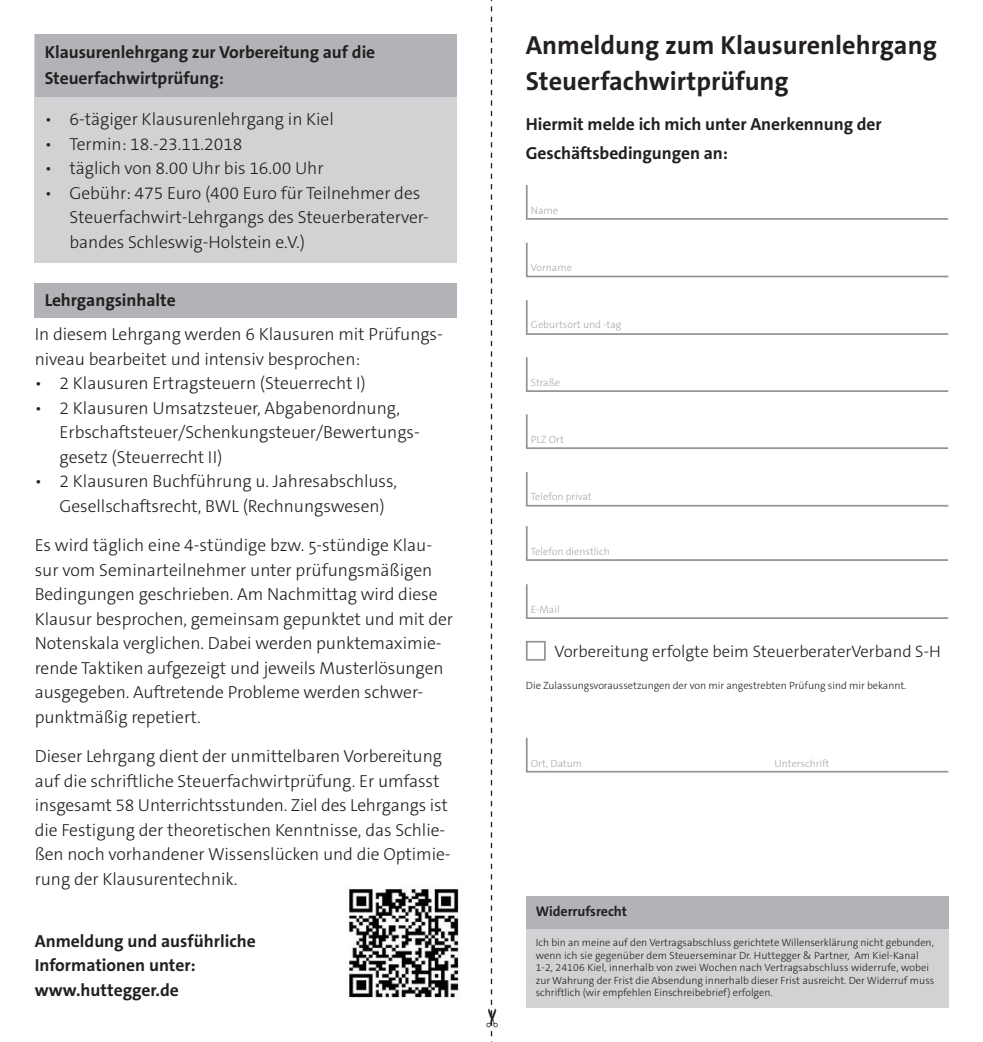
<style>
.page{position:relative;width:983px;height:1042px;background:#fff}
.page>*{position:absolute;margin:0;border:0;box-sizing:border-box;transform-origin:0 0}
.t1{font:700 26.25px/35.7px "The Sans C5";color:#231f20}
.t2{font:300 17.5px/24.5px "The Sans C5";letter-spacing:-.005em;color:#231f20}
.t3{font:700 17.5px/24.5px "The Sans C5";letter-spacing:-.005em;color:#231f20}
.t4{font:300 16.62px "The Sans C5";color:#231f20}
.t5{font:700 14px "The Sans C5";letter-spacing:-.005em;color:#231f20}
.t6{font:300 10.5px/12.6px "The Sans C5";letter-spacing:-.005em;color:#231f20}
.t7{font:300 10.5px "The Sans C5";letter-spacing:-.005em;color:#a8a9ad}
</style>
<div class="page">
<div style="left:35px;top:35px;width:422px;height:228px;background:#d1d2d4"></div>
<img style="left:348px;top:888px;width:111px;height:111px">
<div style="left:525px;top:928px;width:422px;height:79px;background:#d1d2d4"></div>
<div style="left:525px;top:641px;width:20px;height:20px;border:2px solid #939598"></div>
<div style="left:525px;top:896px;width:422px;height:32px;background:#b2b3b7"></div>
<div style="left:35px;top:35px;width:421px;height:62px;background:#b2b3b7"></div>
<div style="left:35px;top:283px;width:422px;height:34px;background:#b2b3b7"></div>
<svg style="left:525px;top:185px;width:424px;height:35px"></svg>
<svg style="left:525px;top:242px;width:424px;height:36px"></svg>
<svg style="left:525px;top:300px;width:424px;height:35px"></svg>
<svg style="left:525px;top:357px;width:424px;height:35px"></svg>
<svg style="left:525px;top:414px;width:424px;height:35px"></svg>
<svg style="left:525px;top:471px;width:424px;height:36px"></svg>
<svg style="left:525px;top:526px;width:424px;height:35px"></svg>
<svg style="left:525px;top:584px;width:424px;height:35px"></svg>
<svg style="left:525px;top:737px;width:424px;height:36px"></svg>
<svg style="left:490px;top:0;width:3px;height:1042px"></svg>
<p class="t3" style="left:45px;top:39px;width:332px;line-height:26.2px">Klausurenlehrgang zur Vorbereitung auf die<br>Steuerfachwirtprüfung:</p>
<p class="t2" style="left:45px;top:107px;width:290px">• 6-tägiger Klausurenlehrgang in Kiel</p>
<p class="t2" style="left:45px;top:131px;width:199px">• Termin: 18.-23.11.2018</p>
<p class="t2" style="left:45px;top:156px;width:280px">• täglich von 8.00 Uhr bis 16.00 Uhr</p>
<p class="t2" style="left:69px;top:180px;width:361px;text-indent:-25px">• Gebühr: 475 Euro (400 Euro für Teilnehmer des<br>Steuerfachwirt-Lehrgangs des Steuerberaterver&shy;bandes Schleswig-Holstein e.V.)</p>
<p class="t3" style="left:45px;top:288px;width:132px">Lehrgangsinhalte</p>
<p class="t2" style="left:35px;top:322px;width:409px">In diesem Lehrgang werden 6 Klausuren mit Prüfungs&shy;niveau bearbeitet und intensiv besprochen:</p>
<p class="t2" style="left:35px;top:371px;width:332px">• 2 Klausuren Ertragsteuern (Steuerrecht I)</p>
<p class="t2" style="left:60px;top:396px;width:360px;text-indent:-25px">• 2 Klausuren Umsatzsteuer, Abgabenordnung,<br>Erbschaftsteuer/Schenkungsteuer/Bewertungs&shy;gesetz (Steuerrecht II)</p>
<p class="t2" style="left:60px;top:469px;width:339px;text-indent:-25px">• 2 Klausuren Buchführung u. Jahresabschluss,<br>Gesellschaftsrecht, BWL (Rechnungswesen)</p>
<p class="t2" style="left:35px;top:533px;width:420px">Es wird täglich eine 4-stündige bzw. 5-stündige Klau&shy;sur vom Seminarteilnehmer unter prüfungsmäßigen Bedingungen geschrieben. Am Nachmittag wird diese Klausur besprochen, gemeinsam gepunktet und mit der Notenskala verglichen. Dabei werden punktemaximie&shy;rende Taktiken aufgezeigt und jeweils Musterlösungen ausgegeben. Auftretende Probleme werden schwer&shy;punktmäßig repetiert.</p>
<p class="t2" style="left:35px;top:744px;width:417px">Dieser Lehrgang dient der unmittelbaren Vorbereitung auf die schriftliche Steuerfachwirtprüfung. Er umfasst insgesamt 58 Unterrichtsstunden. Ziel des Lehrgangs ist die Festigung der theoretischen Kenntnisse, das Schlie&shy;ßen noch vorhandener Wissenslücken und die Optimie&shy;rung der Klausurentechnik.</p>
<h1 class="t1" style="left:525px;top:28px;width:412px">Anmeldung zum Klausurenlehrgang<br>Steuerfachwirtprüfung</h1>
<p class="t3" style="left:525px;top:109px;width:357px;line-height:29.8px">Hiermit melde ich mich unter Anerkennung der<br>Geschäftsbedingungen an:</p>
<p class="t7" style="left:530px;top:204px;width:29px">Name</p>
<p class="t7" style="left:530px;top:261px;width:43px">Vorname</p>
<p class="t7" style="left:530px;top:318px;width:92px">Geburtsort und -tag</p>
<p class="t7" style="left:530px;top:375px;width:31px">Straße</p>
<p class="t7" style="left:530px;top:433px;width:35px">PLZ Ort</p>
<p class="t7" style="left:530px;top:490px;width:62px">Telefon privat</p>
<p class="t7" style="left:530px;top:545px;width:80px">Telefon dienstlich</p>
<p class="t7" style="left:530px;top:602px;width:30px">E-Mail</p>
<p class="t4" style="left:554px;top:641px;width:388px">Vorbereitung erfolgte beim SteuerberaterVerband S-H</p>
<p class="t6" style="left:525px;top:679px;width:382px">Die Zulassungsvoraussetzungen der von mir angestrebten Prüfung sind mir bekannt.</p>
<p class="t7" style="left:530px;top:756px;width:53px">Ort, Datum</p>
<p class="t7" style="left:774px;top:756px;width:56px">Unterschrift</p>
<p class="t5" style="left:535px;top:902px;width:93px">Widerrufsrecht</p>
<p class="t3" style="left:35px;top:928px;width:222px">Anmeldung und ausführliche<br>Informationen unter: www.huttegger.de</p>
<p class="t6" style="left:535px;top:936px;width:400px">Ich bin an meine auf den Vertragsabschluss gerichtete Willenserklärung nicht gebunden, wenn ich sie gegenüber dem Steuerseminar Dr. Huttegger &amp; Partner, Am Kiel-Kanal 1-2, 24106 Kiel, innerhalb von zwei Wochen nach Vertragsabschluss widerrufe, wobei zur Wahrung der Frist die Absendung innerhalb dieser Frist ausreicht. Der Widerruf muss schriftlich (wir empfehlen Einschreibebrief) erfolgen.</p>
</div>
